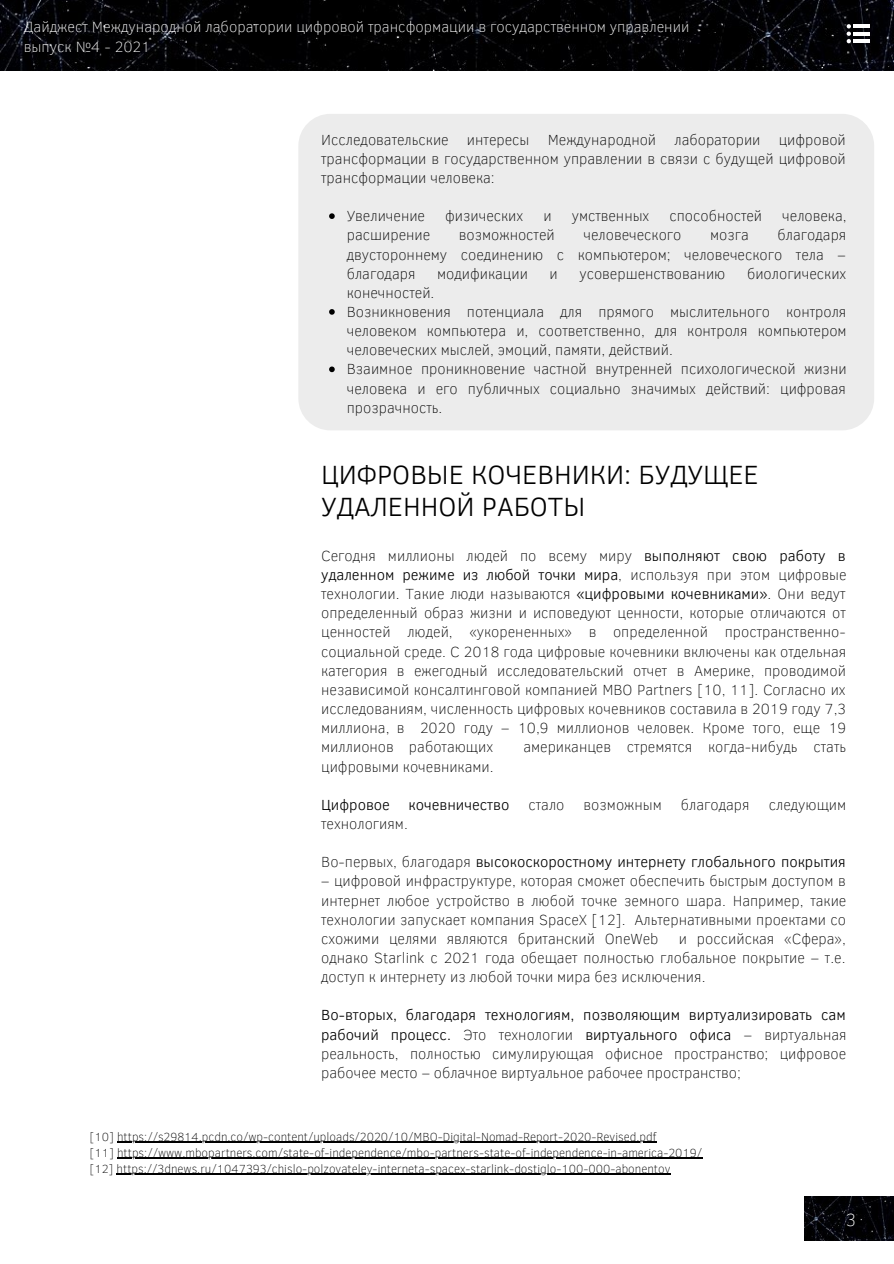
<style>
.page{position:relative;width:894px;height:1264px;background:#fff}
.page>*{position:absolute;margin:0;border:0;box-sizing:border-box;transform-origin:0 0}
.t1{font:300 27px/32.7px "Clear Sans";color:#000}
.t2{font:100 18px "Clear Sans";color:#fff}
.t3{font:100 15.15px "Clear Sans";color:#fff}
.t4{font:100 15px/19.2px "Clear Sans";color:#000;text-align:justify}
.t5{font:300 15px "Clear Sans";color:#000}
.t6{font:100 12px "Clear Sans";color:#000}
.s1{font-weight:300}
.s2{font-weight:100}
</style>
<div class="page">
<img style="left:0;top:0;width:893px;height:70px">
<hr style="left:853px;top:25px;width:17px;height:3px;background:#fff">
<hr style="left:853px;top:32px;width:17px;height:3px;background:#fff">
<svg style="left:846px;top:24px;width:4px;height:19px"></svg>
<hr style="left:853px;top:40px;width:17px;height:3px;background:#fff">
<img style="left:804px;top:1196px;width:89px;height:44px">
<div style="left:298px;top:114px;width:575px;height:316px;background:#ececec;border-radius:32px"></div>
<svg style="left:329px;top:213px;width:5px;height:6px"></svg>
<svg style="left:329px;top:309px;width:5px;height:6px"></svg>
<svg style="left:329px;top:366px;width:5px;height:6px"></svg>
<hr style="left:117px;top:1141px;width:539px;height:1px;background:#000">
<hr style="left:117px;top:1157px;width:585px;height:1px;background:#000">
<hr style="left:117px;top:1173px;width:554px;height:1px;background:#000">
<p class="t3" style="left:24px;top:16px;width:666px">Дайджест Международной лаборатории цифровой трансформации в государственном управлении</p>
<p class="t3" style="left:24px;top:36px;width:128px">выпуск №4 - 2021</p>
<p class="t4" style="left:321px;top:129px;width:526px">Исследовательские интересы Международной лаборатории цифровой трансформации в государственном управлении в связи с будущей цифровой трансформации человека:</p>
<p class="t4" style="left:346px;top:205px;width:80px">Увеличение</p>
<p class="t4" style="left:445px;top:205px;width:80px">физических</p>
<p class="t4" style="left:543px;top:205px;width:10px">и</p>
<p class="t4" style="left:571px;top:205px;width:79px">умственных</p>
<p class="t4" style="left:669px;top:205px;width:94px">способностей</p>
<p class="t4" style="left:782px;top:205px;width:66px">человека,</p>
<p class="t4" style="left:346px;top:225px;width:85px">расширение</p>
<p class="t4" style="left:459px;top:225px;width:97px">возможностей</p>
<p class="t4" style="left:583px;top:225px;width:99px">человеческого</p>
<p class="t4" style="left:710px;top:225px;width:40px">мозга</p>
<p class="t4" style="left:346px;top:225px;width:501px;text-indent:430px">благодаря двустороннему соединению с компьютером; человеческого тела – благодаря</p>
<p class="t4" style="left:437px;top:263px;width:92px">модификации</p>
<p class="t4" style="left:549px;top:263px;width:10px">и</p>
<p class="t4" style="left:579px;top:263px;width:147px">усовершенствованию</p>
<p class="t4" style="left:746px;top:263px;width:101px">биологических</p>
<p class="t4" style="left:346px;top:282px;width:89px">конечностей.</p>
<p class="t4" style="left:346px;top:301px;width:501px">Возникновения потенциала для прямого мыслительного контроля человеком компьютера и, соответственно, для контроля компьютером человеческих мыслей, эмоций, памяти, действий.</p>
<p class="t4" style="left:346px;top:359px;width:501px">Взаимное проникновение частной внутренней психологической жизни человека и его публичных социально значимых действий: цифровая прозрачность.</p>
<p class="t1" style="left:321px;top:456px;width:439px">ЦИФРОВЫЕ КОЧЕВНИКИ: БУДУЩЕЕ<br>УДАЛЕННОЙ РАБОТЫ</p>
<p class="t4" style="left:321px;top:545px;width:526px">Сегодня миллионы людей по всему миру <span class="s1">выполняют свою работу в удаленном режиме из любой точки мира</span>, используя при этом цифровые технологии. Такие люди называются <span class="s1">«цифровыми кочевниками»</span>. Они ведут определенный образ жизни и исповедуют ценности, которые отличаются от ценностей людей, «укорененных» в определенной пространственно&shy;социальной среде. С 2018 года цифровые кочевники включены как отдельная категория в ежегодный исследовательский отчет в Америке, проводимой независимой консалтинговой компанией MBO Partners [10, 11]. Согласно их исследованиям, численность цифровых кочевников составила в 2019 году 7,3 миллиона, в 2020 году – 10,9 миллионов человек. Кроме того, еще 19 миллионов работающих</p>
<p class="t4" style="left:523px;top:736px;width:324px">американцев стремятся когда-нибудь стать</p>
<p class="t4" style="left:321px;top:756px;width:174px">цифровыми кочевниками.</p>
<p class="t5" style="left:321px;top:793px;width:190px">Цифровое кочевничество</p>
<p class="t4" style="left:528px;top:794px;width:38px">стало</p>
<p class="t4" style="left:583px;top:794px;width:80px">возможным</p>
<p class="t4" style="left:680px;top:794px;width:70px">благодаря</p>
<p class="t4" style="left:768px;top:794px;width:79px">следующим</p>
<p class="t4" style="left:321px;top:813px;width:88px">технологиям.</p>
<p class="t5" style="left:321px;top:851px;width:526px"><span class="s2">Во-первых, благодаря</span> высокоскоростному интернету глобального покрытия</p>
<p class="t4" style="left:321px;top:870px;width:526px">– цифровой инфраструктуре, которая сможет обеспечить быстрым доступом в интернет любое устройство в любой точке земного шара. Например, такие технологии запускает компания SpaceX [12]. Альтернативными проектами со схожими целями являются британский OneWeb</p>
<p class="t4" style="left:321px;top:928px;width:526px;text-indent:357px">и российская «Сфера», однако Starlink с 2021 года обещает полностью глобальное покрытие – т.е. доступ к интернету из любой точки мира без исключения.</p>
<p class="t4" style="left:321px;top:1004px;width:527px"><span class="s1">Во-вторых, благодаря технологиям, позволяющим виртуализировать сам рабочий процесс.</span> Это технологии <span class="s1">виртуального офиса</span> – виртуальная реальность, полностью симулирующая офисное пространство; цифровое рабочее место – облачное виртуальное рабочее пространство;</p>
<p class="t6" style="left:89px;top:1127px;width:568px">[10] https://s29814.pcdn.co/wp-content/uploads/2020/10/MBO-Digital-Nomad-Report-2020-Revised.pdf</p>
<p class="t6" style="left:89px;top:1143px;width:614px">[11] https://www.mbopartners.com/state-of-independence/mbo-partners-state-of-independence-in-america-2019/</p>
<p class="t6" style="left:89px;top:1159px;width:582px">[12] https://3dnews.ru/1047393/chislo-polzovateley-interneta-spacex-starlink-dostiglo-100-000-abonentov</p>
<p class="t2" style="left:845px;top:1206px;width:12px">3</p>
</div>
